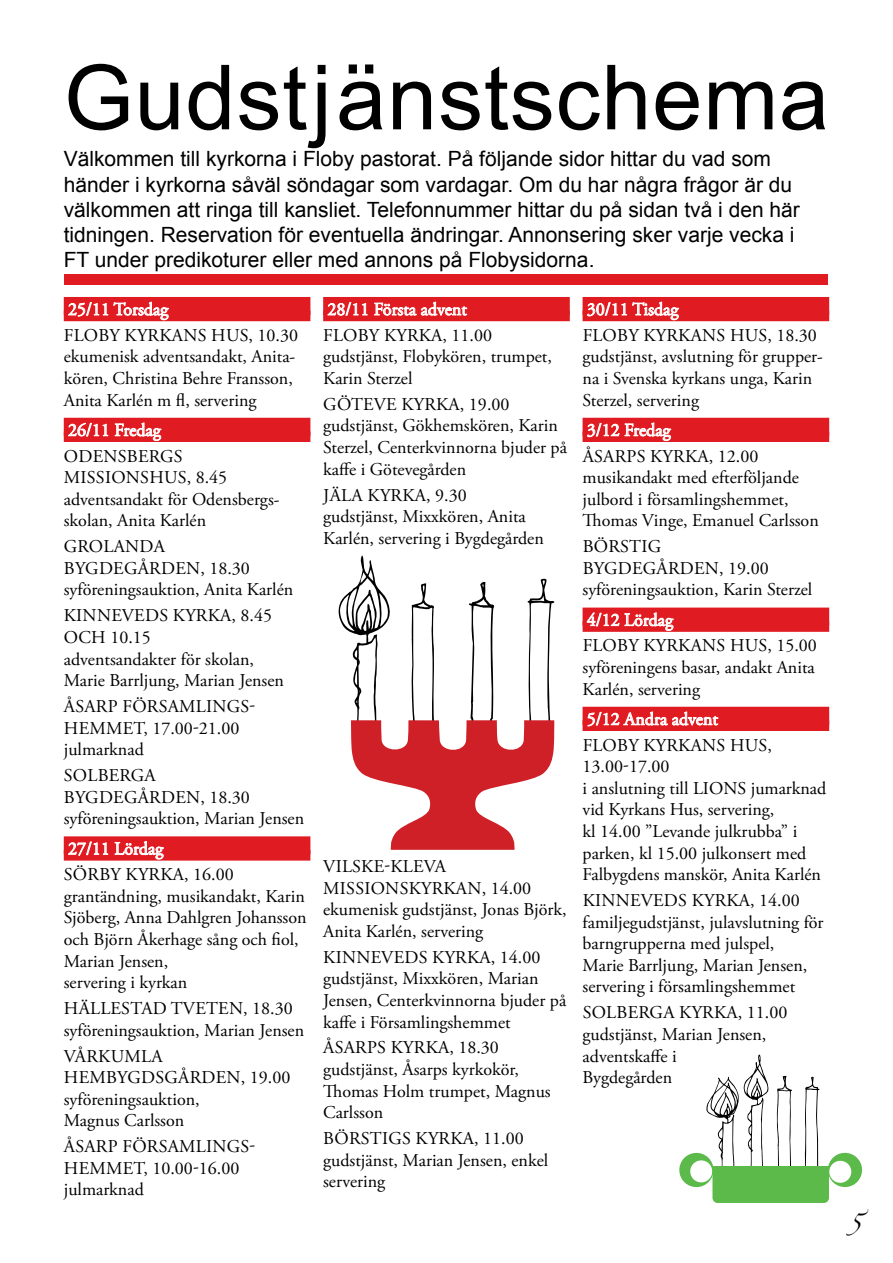
<style>
.page{position:relative;width:893px;height:1263px;background:#fff}
.page>*{position:absolute;margin:0;border:0;box-sizing:border-box;transform-origin:0 0}
.t1{font:90px "Arial";letter-spacing:.01em;color:#000}
.t2{font:21px/25.2px "Arial";color:#000}
.t3{font:18px/21.6px "Adobe Garamond Pro";letter-spacing:.015em;color:#000}
.t4{font:18px "Adobe Garamond Pro";color:#fff}
.t5{font:18px/21.6px "Adobe Garamond Pro";letter-spacing:-.01em;color:#000}
.t6{font:18px "Zapfino";color:#000}
</style>
<div class="page">
<div style="left:64px;top:275px;width:764px;height:10px;background:#e11b22"></div>
<div style="left:64px;top:297px;width:246px;height:18px;background:#e11b22"></div>
<div style="left:64px;top:311px;width:246px;height:10px;background:#e11b22"></div>
<div style="left:64px;top:418px;width:246px;height:18px;background:#e11b22"></div>
<div style="left:64px;top:431px;width:246px;height:11px;background:#e11b22"></div>
<div style="left:64px;top:836px;width:246px;height:18px;background:#e11b22"></div>
<div style="left:64px;top:850px;width:246px;height:11px;background:#e11b22"></div>
<svg style="left:68px;top:301px;width:101px;height:20px"></svg>
<svg style="left:68px;top:422px;width:94px;height:19px"></svg>
<svg style="left:68px;top:841px;width:96px;height:19px"></svg>
<div style="left:323px;top:297px;width:247px;height:18px;background:#e11b22"></div>
<div style="left:323px;top:311px;width:247px;height:10px;background:#e11b22"></div>
<svg style="left:327px;top:302px;width:41px;height:14px"></svg>
<svg style="left:374px;top:301px;width:94px;height:15px"></svg>
<div style="left:583px;top:297px;width:246px;height:18px;background:#e11b22"></div>
<div style="left:583px;top:311px;width:246px;height:10px;background:#e11b22"></div>
<div style="left:583px;top:418px;width:246px;height:18px;background:#e11b22"></div>
<div style="left:583px;top:431px;width:246px;height:11px;background:#e11b22"></div>
<div style="left:583px;top:608px;width:246px;height:18px;background:#e11b22"></div>
<div style="left:583px;top:621px;width:246px;height:11px;background:#e11b22"></div>
<div style="left:583px;top:707px;width:246px;height:18px;background:#e11b22"></div>
<div style="left:583px;top:720px;width:246px;height:11px;background:#e11b22"></div>
<svg style="left:587px;top:301px;width:92px;height:20px"></svg>
<svg style="left:587px;top:422px;width:85px;height:19px"></svg>
<svg style="left:586px;top:612px;width:88px;height:19px"></svg>
<svg style="left:587px;top:711px;width:132px;height:16px"></svg>
<svg style="left:339px;top:556px;width:215px;height:294px"></svg>
<svg style="left:679px;top:1054px;width:183px;height:149px"></svg>
<h1 class="t1" style="left:64px;top:39px;width:767px">Gudstjänstschema</h1>
<p class="t2" style="left:64px;top:147px;width:738px">Välkommen till kyrkorna i Floby pastorat. På följande sidor hittar du vad som händer i kyrkorna såväl söndagar som vardagar. Om du har några frågor är du välkommen att ringa till kansliet. Telefonnummer hittar du på sidan två i den här tidningen. Reservation för eventuella ändringar. Annonsering sker varje vecka i FT under predikoturer eller med annons på Flobysidorna.</p>
<p class="t4" style="left:68px;top:298px;width:102px">25/11 Torsdag</p>
<p class="t3" style="left:64px;top:325px;width:236px">FLOBY KYRKANS HUS, 10.30 ekumenisk adventsandakt, Anita&shy;kören, Christina Behre Fransson,<br>Anita Karlén m fl, servering</p>
<p class="t4" style="left:68px;top:419px;width:95px">26/11 Fredag</p>
<p class="t3" style="left:64px;top:446px;width:217px">ODENSBERGS<br>MISSIONSHUS, 8.45 adventsandakt för Odensbergs&shy;skolan, Anita Karlén</p>
<p class="t3" style="left:64px;top:536px;width:231px">GROLANDA<br>BYGDEGÅRDEN, 18.30 syföreningsauktion, Anita Karlén</p>
<p class="t3" style="left:64px;top:605px;width:210px">KINNEVEDS KYRKA, 8.45 och</p>
<p class="t4" style="left:327px;top:298px;width:141px">28/11 Första advent</p>
<p class="t3" style="left:323px;top:325px;width:230px">FLOBY KYRKA, 11.00 gudstjänst, Flobykören, trumpet,<br>Karin Sterzel</p>
<p class="t3" style="left:323px;top:394px;width:245px">GÖTEVE KYRKA, 19.00 gudstjänst, Gökhemskören, Karin<br>Sterzel, Centerkvinnorna bjuder på kaffe i Götevegården</p>
<p class="t3" style="left:323px;top:485px;width:222px">JÄLA KYRKA, 9.30 gudstjänst, Mixxkören, Anita<br>Karlén, servering i Bygdegården</p>
<p class="t4" style="left:587px;top:298px;width:93px">30/11 Tisdag</p>
<p class="t3" style="left:583px;top:325px;width:242px">FLOBY KYRKANS HUS, 18.30 gudstjänst, avslutning för grupper&shy;na i Svenska kyrkans unga, Karin<br>Sterzel, servering</p>
<p class="t4" style="left:587px;top:419px;width:86px">3/12 Fredag</p>
<p class="t3" style="left:583px;top:446px;width:238px">ÅSARPS KYRKA, 12.00 musikandakt med efterföljande julbord i församlingshemmet,<br>Thomas Vinge, Emanuel Carlsson</p>
<p class="t3" style="left:583px;top:536px;width:231px">BÖRSTIG<br>BYGDEGÅRDEN, 19.00 syföreningsauktion, Karin Sterzel</p>
<p class="t4" style="left:587px;top:609px;width:88px">4/12 Lördag</p>
<p class="t3" style="left:583px;top:635px;width:236px;text-align:justify">FLOBY KYRKANS HUS, 15.00 syföreningens basar, andakt Anita Karlén, servering</p>
<p class="t4" style="left:587px;top:708px;width:133px">5/12 Andra advent</p>
<p class="t3" style="left:583px;top:735px;width:245px">FLOBY KYRKANS HUS,<br>13.00-17.00<br>i anslutning till LIONS jumarknad vid Kyrkans Hus, servering,<br>kl 14.00 ”Levande julkrubba” i parken, kl 15.00 julkonsert med<br>Falbygdens manskör, Anita Karlén</p>
<p class="t3" style="left:583px;top:890px;width:243px">KINNEVEDS KYRKA, 14.00 familjegudstjänst, julavslutning för barngrupperna med julspel,<br>Marie Barrljung, Marian Jensen, servering i församlingshemmet</p>
<p class="t3" style="left:583px;top:1002px;width:206px">SOLBERGA KYRKA, 11.00 gudstjänst, Marian Jensen, adventskaffe i<br>Bygdegården</p>
<p class="t5" style="left:64px;top:627px;width:222px;text-indent:47px">10.15<br>adventsandakter för skolan,<br>Marie Barrljung, Marian Jensen</p>
<p class="t3" style="left:64px;top:696px;width:193px">ÅSARP FÖRSAMLINGS-<br>HEMMET, 17.00-21.00 julmarknad</p>
<p class="t3" style="left:64px;top:765px;width:242px">SOLBERGA<br>BYGDEGÅRDEN, 18.30 syföreningsauktion, Marian Jensen</p>
<p class="t4" style="left:68px;top:838px;width:97px">27/11 Lördag</p>
<p class="t3" style="left:64px;top:864px;width:244px">SÖRBY KYRKA, 16.00 grantändning, musikandakt, Karin<br>Sjöberg, Anna Dahlgren Johansson och Björn Åkerhage sång och fiol,<br>Marian Jensen,<br>servering i kyrkan</p>
<p class="t3" style="left:64px;top:998px;width:242px">HÄLLESTAD TVETEN, 18.30 syföreningsauktion, Marian Jensen</p>
<p class="t3" style="left:64px;top:1046px;width:228px">VÅRKUMLA<br>HEMBYGDSGÅRDEN, 19.00 syföreningsauktion,<br>Magnus Carlsson</p>
<p class="t3" style="left:64px;top:1136px;width:193px">ÅSARP FÖRSAMLINGS-<br>HEMMET, 10.00-16.00 julmarknad</p>
<p class="t3" style="left:323px;top:856px;width:245px">VILSKE-KLEVA<br>MISSIONSKYRKAN, 14.00 ekumenisk gudstjänst, Jonas Björk,<br>Anita Karlén, servering</p>
<p class="t3" style="left:323px;top:947px;width:245px">KINNEVEDS KYRKA, 14.00 gudstjänst, Mixxkören, Marian<br>Jensen, Centerkvinnorna bjuder på kaffe i Församlingshemmet</p>
<p class="t3" style="left:323px;top:1037px;width:229px">ÅSARPS KYRKA, 18.30 gudstjänst, Åsarps kyrkokör,<br>Thomas Holm trumpet, Magnus<br>Carlsson</p>
<p class="t3" style="left:323px;top:1128px;width:227px">BÖRSTIGS KYRKA, 11.00 gudstjänst, Marian Jensen, enkel servering</p>
<p class="t6" style="left:847px;top:1217px;width:15px">5</p>
</div>
